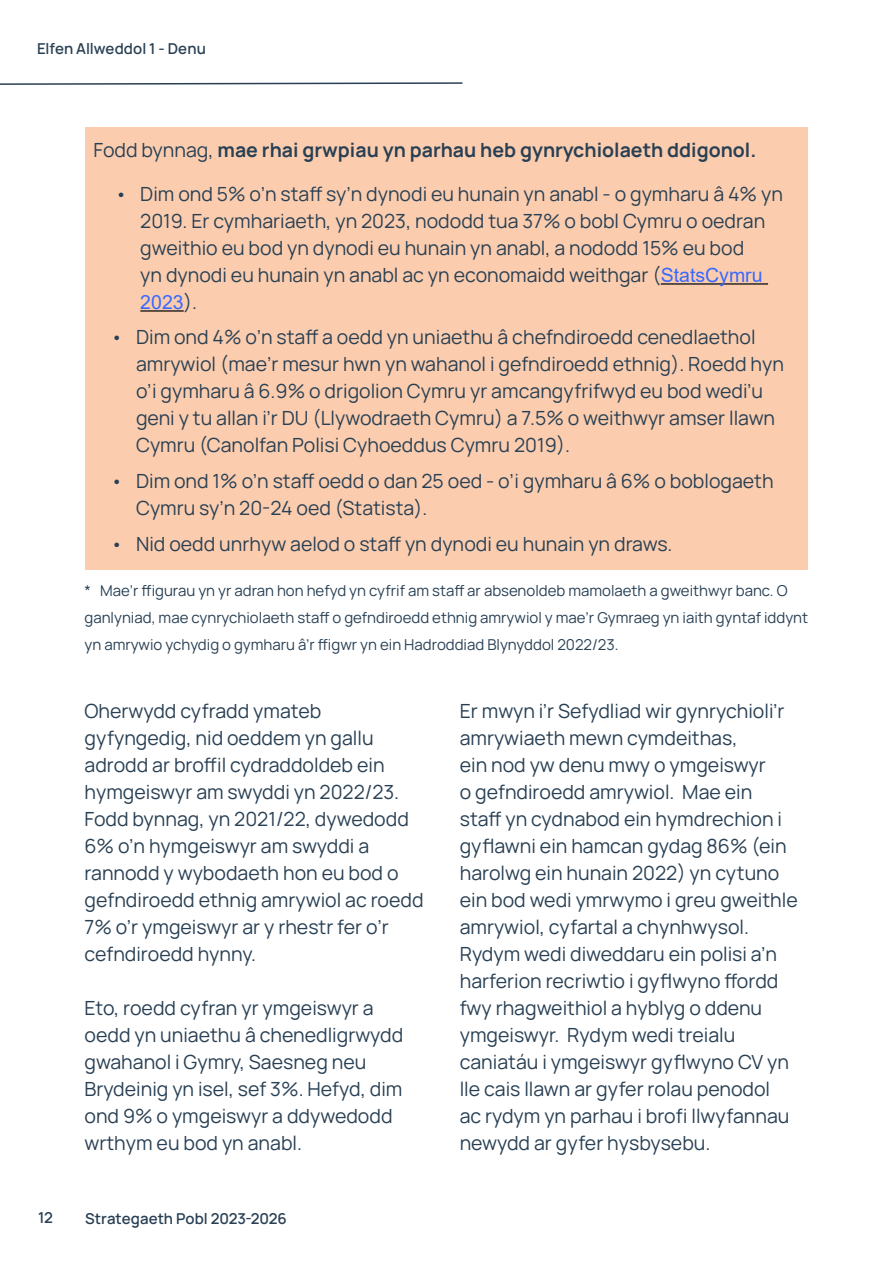
<style>
.page{position:relative;width:893px;height:1263px;background:#fff}
.page>*{position:absolute;margin:0;border:0;box-sizing:border-box;transform-origin:0 0}
.t1{font:19.5px/27px "Manrope";color:#294054}
.t2{font:700 19.5px "Manrope";color:#294054}
.t3{font:15px/27px "Manrope";color:#294054}
.t4{font:600 15px "Manrope";color:#294054}
.s1{font-weight:400}
.s2{font-family:"Arial";color:#3869ff}
</style>
<div class="page">
<svg style="left:0;top:82px;width:463px;height:3px"></svg>
<div style="left:85px;top:128px;width:723px;height:442px;background:#fbcdae"></div>
<hr style="left:661px;top:283px;width:107px;height:2px;background:#231f20">
<hr style="left:140px;top:310px;width:44px;height:2px;background:#231f20">
<p class="t4" style="left:37px;top:38px;width:170px">Elfen Allweddol 1 - Denu</p>
<h3 class="t2" style="left:94px;top:136px;width:664px"><span class="s1">Fodd bynnag,</span> mae rhai grwpiau yn parhau heb gynrychiolaeth ddigonol.</h3>
<p class="t1" style="left:140px;top:179px;width:644px;text-indent:-26px">• Dim ond 5% o’n staff sy’n dynodi eu hunain yn anabl - o gymharu â 4% yn 2019. Er cymhariaeth, yn 2023, nododd tua 37% o bobl Cymru o oedran gweithio eu bod yn dynodi eu hunain yn anabl, a nododd 15% eu bod<br>yn dynodi eu hunain yn anabl ac yn economaidd weithgar (<span class="s2">StatsCymru 2023</span>).</p>
<p class="t1" style="left:136px;top:323px;width:649px;text-indent:-26px">• Dim ond 4% o’n staff a oedd yn uniaethu â chefndiroedd cenedlaethol amrywiol (mae’r mesur hwn yn wahanol i gefndiroedd ethnig). Roedd hyn o’i gymharu â 6.9% o drigolion Cymru yr amcangyfrifwyd eu bod wedi’u geni y tu allan i’r DU (Llywodraeth Cymru) a 7.5% o weithwyr amser llawn Cymru (Canolfan Polisi Cyhoeddus Cymru 2019).</p>
<p class="t1" style="left:136px;top:467px;width:639px;text-indent:-26px">• Dim ond 1% o’n staff oedd o dan 25 oed - o’i gymharu â 6% o boblogaeth<br>Cymru sy’n 20-24 oed (Statista).</p>
<p class="t1" style="left:111px;top:529px;width:563px">• Nid oedd unrhyw aelod o staff yn dynodi eu hunain yn draws.</p>
<p class="t3" style="left:85px;top:577px;width:725px">* Mae’r ffigurau yn yr adran hon hefyd yn cyfrif am staff ar absenoldeb mamolaeth a gweithwyr banc. O ganlyniad, mae cynrychiolaeth staff o gefndiroedd ethnig amrywiol y mae’r Gymraeg yn iaith gyntaf iddynt yn amrywio ychydig o gymharu â’r ffigwr yn ein Hadroddiad Blynyddol 2022/23.</p>
<p class="t1" style="left:85px;top:697px;width:341px">Oherwydd cyfradd ymateb gyfyngedig, nid oeddem yn gallu adrodd ar broffil cydraddoldeb ein hymgeiswyr am swyddi yn 2022/23.<br>Fodd bynnag, yn 2021/22, dywedodd<br>6% o’n hymgeiswyr am swyddi a rannodd y wybodaeth hon eu bod o gefndiroedd ethnig amrywiol ac roedd<br>7% o’r ymgeiswyr ar y rhestr fer o’r cefndiroedd hynny.</p>
<p class="t1" style="left:85px;top:994px;width:320px">Eto, roedd cyfran yr ymgeiswyr a oedd yn uniaethu â chenedligrwydd gwahanol i Gymry, Saesneg neu<br>Brydeinig yn isel, sef 3%. Hefyd, dim ond 9% o ymgeiswyr a ddywedodd wrthym eu bod yn anabl.</p>
<p class="t4" style="left:38px;top:1206px;width:16px">12</p>
<p class="t4" style="left:85px;top:1208px;width:203px">Strategaeth Pobl 2023-2026</p>
<p class="t1" style="left:460px;top:697px;width:339px">Er mwyn i’r Sefydliad wir gynrychioli’r amrywiaeth mewn cymdeithas,<br>ein nod yw denu mwy o ymgeiswyr<br>o gefndiroedd amrywiol. Mae ein staff yn cydnabod ein hymdrechion i gyflawni ein hamcan gydag 86% (ein harolwg ein hunain 2022) yn cytuno ein bod wedi ymrwymo i greu gweithle amrywiol, cyfartal a chynhwysol.<br>Rydym wedi diweddaru ein polisi a’n harferion recriwtio i gyflwyno ffordd fwy rhagweithiol a hyblyg o ddenu ymgeiswyr. Rydym wedi treialu caniatáu i ymgeiswyr gyflwyno CV yn lle cais llawn ar gyfer rolau penodol<br>ac rydym yn parhau i brofi llwyfannau newydd ar gyfer hysbysebu.</p>
</div>
